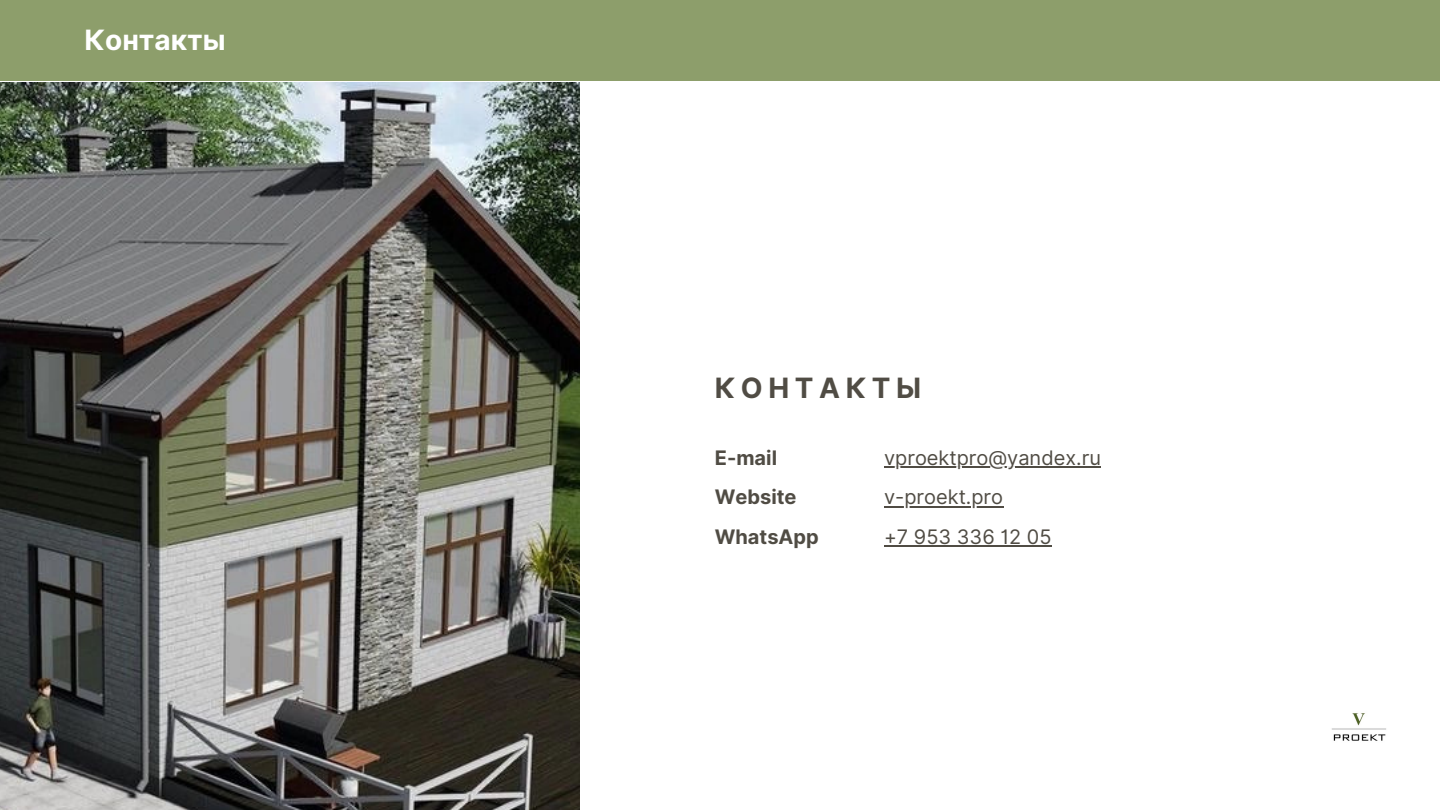
<style>
.page{position:relative;width:1440px;height:810px;background:#fff}
.page>*{position:absolute;margin:0;border:0;box-sizing:border-box;transform-origin:0 0}
.t1{font:700 28px "Inter";color:#fff}
.t2{font:700 28px "Inter";letter-spacing:.2em;color:#504c44}
.t3{font:20px "Inter";color:#504c44}
.t4{font:700 20px "Inter";color:#504c44}
</style>
<div class="page">
<div style="left:0;top:0;width:1440px;height:81px;background:#8d9e6b"></div>
<img style="left:1332px;top:713px;width:54px;height:28px">
<img style="left:0;top:82px;width:579px;height:728px">
<hr style="left:884px;top:466px;width:217px;height:2px;background:#504c44">
<hr style="left:884px;top:506px;width:119px;height:1px;background:#504c44">
<hr style="left:884px;top:545px;width:168px;height:2px;background:#504c44">
<p class="t1" style="left:85px;top:23px;width:143px">Контакты</p>
<p class="t2" style="left:715px;top:371px;width:208px">КОНТАКТЫ</p>
<p class="t4" style="left:715px;top:446px;width:64px">E-mail</p>
<p class="t3" style="left:884px;top:446px;width:218px">vproektpro@yandex.ru</p>
<p class="t3" style="left:884px;top:485px;width:121px">v-proekt.pro</p>
<p class="t4" style="left:715px;top:485px;width:83px">Website</p>
<p class="t4" style="left:715px;top:525px;width:106px">WhatsApp</p>
<p class="t3" style="left:884px;top:525px;width:169px">+7 953 336 12 05</p>
</div>
